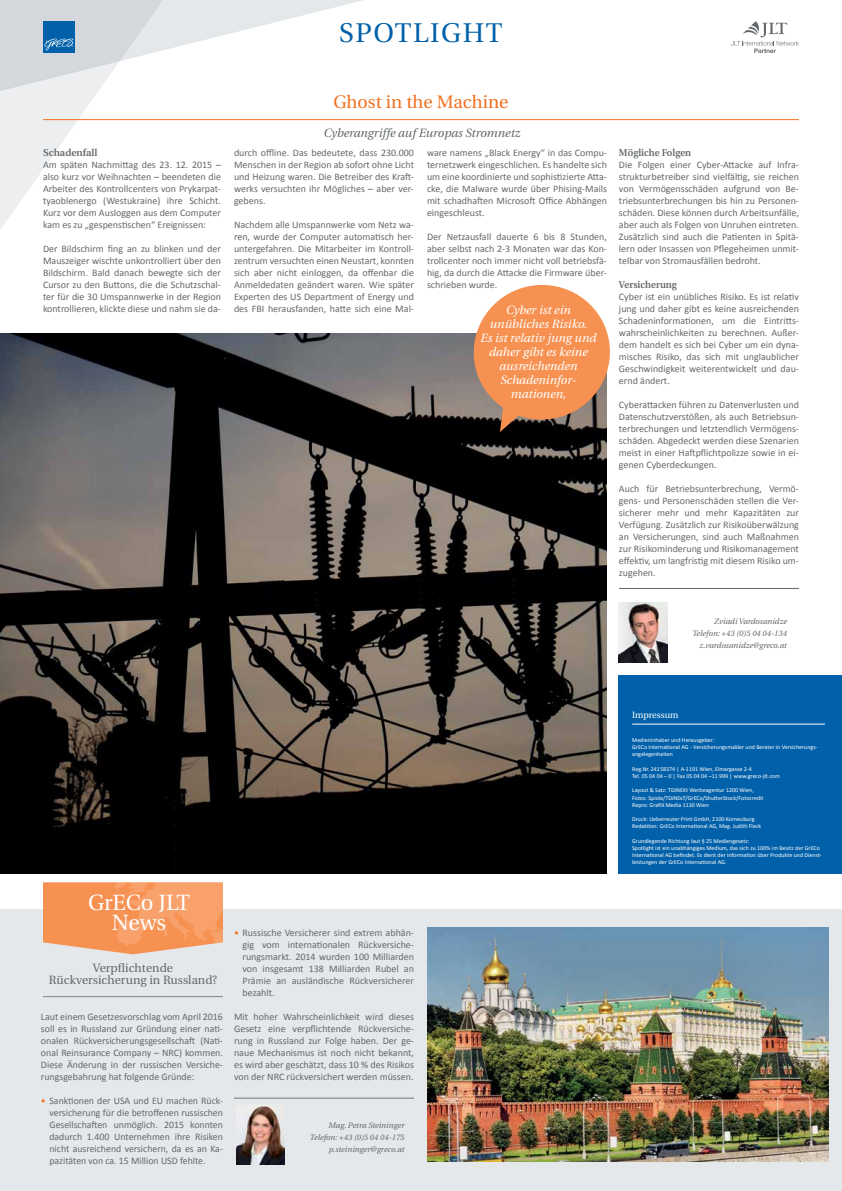
<style>
.page{position:relative;width:842px;height:1191px;background:#fff}
.page>*{position:absolute;margin:0;border:0;box-sizing:border-box;transform-origin:0 0}
.t1{font:27px "Utopia";letter-spacing:.06em;color:#0060a9}
.t2{font:22px/20px "Utopia";color:#fff;text-align:center}
.t3{font:18px "Utopia";color:#f36f21}
.t4{font:italic 12px/14px "Utopia";color:#fff;text-align:center}
.t5{font:12px/12px "Utopia";color:#63686b;text-align:center}
.t6{font:italic 12px "Utopia";color:#63686b}
.t7{font:10px/12px "Calibri";color:#63686b;text-align:justify}
.t8{font:600 10px "Utopia";color:#63686b;scale:.95 1}
.t9{font:600 10px "Utopia";color:#63686b}
.t10{font:9px "Utopia";color:#fff}
.t11{font:italic 8px/12px "Utopia";color:#63686b;text-align:right}
.t12{font:6px/7.2px "Calibri";color:#fff}
.s1{color:#f36f21}
</style>
<div class="page">
<svg style="left:0;top:91px;width:193px;height:139px"></svg>
<img style="left:0;top:333px;width:607px;height:540px">
<div style="left:619px;top:675px;width:223px;height:198px;background:#0060a9"></div>
<hr style="left:632px;top:724px;width:193px;height:1px;background:#fff">
<div style="left:0;top:909px;width:842px;height:282px;background:#e5e8ea"></div>
<svg style="left:43px;top:882px;width:180px;height:72px;background:#f59d66"></svg>
<img style="left:237px;top:1104px;width:48px;height:60px">
<hr style="left:43px;top:996px;width:180px;height:1px;background:#828688">
<hr style="left:43px;top:119px;width:756px;height:1px;background:#f36f21">
<img style="left:619px;top:602px;width:48px;height:60px">
<hr style="left:234px;top:1097px;width:180px;height:1px;background:#63686b">
<img style="left:427px;top:927px;width:401px;height:234px">
<hr style="left:619px;top:588px;width:180px;height:1px;background:#63686b">
<svg style="left:731px;top:21px;width:68px;height:32px"></svg>
<svg style="left:0;top:0;width:363px;height:91px"></svg>
<svg style="left:468px;top:285px;width:142px;height:147px;background:#db9265"></svg>
<h1 class="t1" style="left:339px;top:18px;width:165px">SPOTLIGHT</h1>
<p class="t9" style="left:43px;top:147px;width:56px">Schadenfall</p>
<p class="t7" style="left:43px;top:158px;width:179px">Am späten Nachmittag des 23. 12. 2015 – also kurz vor Weihnachten – beendeten die Arbeiter des Kontrollcenters von Prykarpat&shy;tyaoblenergo (Westukraine) ihre Schicht.<br>Kurz vor dem Ausloggen aus dem Computer kam es zu „gespenstischen“ Ereignissen:</p>
<p class="t7" style="left:43px;top:242px;width:179px">Der Bildschirm fing an zu blinken und der Mauszeiger wischte unkontrolliert über den Bildschirm. Bald danach bewegte sich der Cursor zu den Buttons, die die Schutzschal&shy;ter für die 30 Umspannwerke in der Region kontrollieren, klickte diese und nahm sie da-</p>
<h3 class="t3" style="left:333px;top:92px;width:176px">Ghost in the Machine</h3>
<p class="t6" style="left:324px;top:126px;width:198px">Cyberangriffe auf Europas Stromnetz</p>
<p class="t7" style="left:234px;top:146px;width:181px">durch offline. Das bedeutete, dass 230.000<br>Menschen in der Region ab sofort ohne Licht und Heizung waren. Die Betreiber des Kraft&shy;werks versuchten ihr Mögliches – aber ver&shy;gebens.</p>
<p class="t7" style="left:234px;top:218px;width:181px">Nachdem alle Umspannwerke vom Netz wa&shy;ren, wurde der Computer automatisch her&shy;untergefahren. Die Mitarbeiter im Kontroll&shy;zentrum versuchten einen Neustart, konnten sich aber nicht einloggen, da offenbar die Anmeldedaten geändert waren. Wie später Experten des US Department of Energy und des FBI herausfanden, hatte sich eine Mal-</p>
<p class="t7" style="left:427px;top:146px;width:181px">ware namens „Black Energy“ in das Compu&shy;ternetzwerk eingeschlichen. Es handelte sich um eine koordinierte und sophistizierte Atta&shy;cke, die Malware wurde über Phising-Mails mit schadhaften Microsoft Office Abhängen eingeschleust.</p>
<p class="t7" style="left:427px;top:230px;width:181px">Der Netzausfall dauerte 6 bis 8 Stunden, aber selbst nach 2-3 Monaten war das Kon&shy;trollcenter noch immer nicht voll betriebsfä&shy;hig, da durch die Attacke die Firmware über&shy;schrieben wurde.</p>
<p class="t4" style="left:480px;top:303px;width:118px">Cyber ist ein unübliches Risiko.<br>Es ist relativ jung und daher gibt es keine ausreichenden<br>Schadeninfor&shy;mationen,</p>
<p class="t8" style="left:619px;top:147px;width:78px">Mögliche Folgen</p>
<p class="t7" style="left:619px;top:158px;width:181px">Die Folgen einer Cyber-Attacke auf Infra&shy;strukturbetreiber sind vielfältig, sie reichen von Vermögensschäden aufgrund von Be&shy;triebsunterbrechungen bis hin zu Personen&shy;schäden. Diese können durch Arbeitsunfälle, aber auch als Folgen von Unruhen eintreten.<br>Zusätzlich sind auch die Patienten in Spitä&shy;lern oder Insassen von Pflegeheimen unmit&shy;telbar von Stromausfällen bedroht.</p>
<p class="t8" style="left:619px;top:279px;width:63px">Versicherung</p>
<p class="t7" style="left:619px;top:290px;width:181px">Cyber ist ein unübliches Risiko. Es ist relativ jung und daher gibt es keine ausreichenden Schadeninformationen, um die Eintritts&shy;wahrscheinlichkeiten zu berechnen. Außer&shy;dem handelt es sich bei Cyber um ein dyna&shy;misches Risiko, das sich mit unglaublicher Geschwindigkeit weiterentwickelt und dau&shy;ernd ändert.</p>
<p class="t7" style="left:619px;top:398px;width:181px">Cyberattacken führen zu Datenverlusten und Datenschutzverstößen, als auch Betriebsun&shy;terbrechungen und letztendlich Vermögens&shy;schäden. Abgedeckt werden diese Szenarien meist in einer Haftpflichtpolizze sowie in ei&shy;genen Cyberdeckungen.</p>
<p class="t7" style="left:619px;top:482px;width:181px">Auch für Betriebsunterbrechung, Vermö&shy;gens- und Personenschäden stellen die Ver&shy;sicherer mehr und mehr Kapazitäten zur Verfügung. Zusätzlich zur Risikoüberwälzung an Versicherungen, sind auch Maßnahmen zur Risikominderung und Risikomanagement effektiv, um langfristig mit diesem Risiko um&shy;zugehen.</p>
<p class="t11" style="left:692px;top:615px;width:96px">Zviadi Vardosanidze<br>Telefon: +43 (0)5 04 04-134 z.vardosanidze@greco.at</p>
<h2 class="t2" style="left:88px;top:893px;width:104px">GrECo JLT<br>News</h2>
<p class="t5" style="left:49px;top:962px;width:170px">Verpflichtende<br>Rückversicherung in Russland?</p>
<p class="t7" style="left:41px;top:1010px;width:183px">Laut einem Gesetzesvorschlag vom April 2016 soll es in Russland zur Gründung einer nati&shy;onalen Rückversicherungsgesellschaft (Nati&shy;onal Reinsurance Company – NRC) kommen.<br>Diese Änderung in der russischen Versiche&shy;rungsgebahrung hat folgende Gründe:</p>
<p class="t7" style="left:49px;top:1094px;width:175px;text-indent:-9px"><span class="s1">•</span> Sanktionen der USA und EU machen Rück&shy;versicherung für die betroffenen russischen Gesellschaften unmöglich. 2015 konnten dadurch 1.400 Unternehmen ihre Risiken nicht ausreichend versichern, da es an Ka&shy;pazitäten von ca. 15 Million USD fehlte.</p>
<p class="t7" style="left:243px;top:926px;width:173px;text-indent:-8px"><span class="s1">•</span> Russische Versicherer sind extrem abhän&shy;gig vom internationalen Rückversiche&shy;rungsmarkt. 2014 wurden 100 Milliarden von insgesamt 138 Milliarden Rubel an Prämie an ausländische Rückversicherer bezahlt.</p>
<p class="t7" style="left:234px;top:1010px;width:181px">Mit hoher Wahrscheinlichkeit wird dieses Gesetz eine verpflichtende Rückversiche&shy;rung in Russland zur Folge haben. Der ge&shy;naue Mechanismus ist noch nicht bekannt, es wird aber geschätzt, dass 10 % des Risikos von der NRC rückversichert werden müssen.</p>
<p class="t11" style="left:310px;top:1119px;width:96px">Mag. Petra Steininger<br>Telefon: +43 (0)5 04 04-175 p.steininger@greco.at</p>
<p class="t10" style="left:632px;top:710px;width:48px">Impressum</p>
<p class="t12" style="left:632px;top:736px;width:187px">Medieninhaber und Herausgeber:<br>GrECo International AG - Versicherungsmakler und Berater in Versicherungs&shy;angelegenheiten</p>
<p class="t12" style="left:632px;top:765px;width:149px">Reg.Nr. 24158374 | A-1191 Wien, Elmargasse 2-4<br>Tel. 05 04 04 – 0 | Fax 05 04 04 –11 999 | www.greco-jlt.com</p>
<p class="t12" style="left:632px;top:786px;width:133px">Layout &amp; Satz: TDiNEXt Werbeagentur 1200 Wien,<br>Fotos: Spiola/TDiNExT/GrECo/ShutterStock/Fotocredit<br>Repro: GrafiX Media 1130 Wien</p>
<p class="t12" style="left:632px;top:815px;width:131px">Druck: Ueberreuter Print GmbH, 2100 Korneuburg<br>Redaktion: GrECo International AG, Mag. Judith Fleck</p>
<p class="t12" style="left:632px;top:837px;width:191px">Grundlegende Richtung laut § 25 Mediengesetz:<br>Spotlight ist ein unabhängiges Medium, das sich zu 100% im Besitz der GrECo International AG befindet. Es dient der Information über Produkte und Dienst&shy;leistungen der GrECo International AG.</p>
</div>
